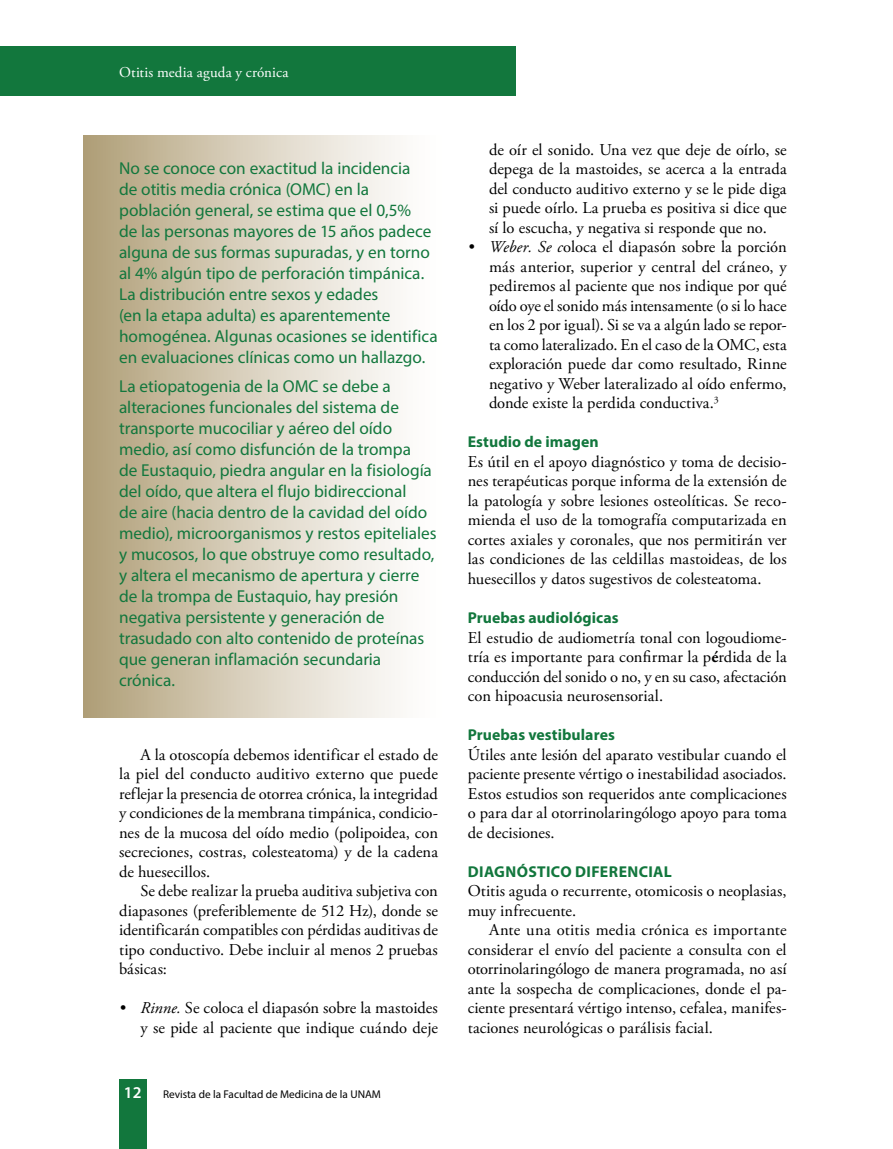
<style>
.page{position:relative;width:893px;height:1149px;background:#fff}
.page>*{position:absolute;margin:0;border:0;box-sizing:border-box;transform-origin:0 0}
.t1{font:17.25px/21px "Myriad Pro";color:#12773d}
.t2{font:16.5px/19.5px "Adobe Garamond Pro";color:#000;text-align:justify}
.t3{font:600 16.5px "Myriad Pro";color:#fff}
.t4{font:700 15.75px "Myriad Pro";letter-spacing:.005em;color:#12773d}
.t5{font:700 15.75px "Myriad Pro";letter-spacing:.025em;color:#12773d}
.t6{font:15px "Adobe Garamond Pro";letter-spacing:.005em;color:#fff}
.t7{font:11.25px "Myriad Pro";color:#000}
.s1{font-style:italic}
.s2{font-weight:700}
</style>
<div class="page">
<div style="left:0;top:47px;width:516px;height:49px;background:#12773d"></div>
<div style="left:119px;top:1079px;width:28px;height:69px;background:#12773d"></div>
<div style="left:83px;top:135px;width:373px;height:581px;background:linear-gradient(to right,#b3a27c,#fff)"></div>
<p class="t6" style="left:119px;top:63px;width:171px">Otitis media aguda y crónica</p>
<p class="t1" style="left:119px;top:157px;width:320px">No se conoce con exactitud la incidencia<br>de otitis media crónica (OMC) en la población general, se estima que el 0,5%<br>de las personas mayores de 15 años padece alguna de sus formas supuradas, y en torno al 4% algún tipo de perforación timpánica.<br>La distribución entre sexos y edades<br>(en la etapa adulta) es aparentemente homogénea. Algunas ocasiones se identifica en evaluaciones clínicas como un hallazgo.</p>
<p class="t1" style="left:119px;top:375px;width:319px">La etiopatogenia de la OMC se debe a alteraciones funcionales del sistema de transporte mucociliar y aéreo del oído medio, así como disfunción de la trompa<br>de Eustaquio, piedra angular en la fisiología del oído, que altera el flujo bidireccional<br>de aire (hacia dentro de la cavidad del oído medio), microorganismos y restos epiteliales y mucosos, lo que obstruye como resultado, y altera el mecanismo de apertura y cierre de la trompa de Eustaquio, hay presión negativa persistente y generación de trasudado con alto contenido de proteínas que generan inflamación secundaria crónica.</p>
<p class="t2" style="left:119px;top:745px;width:321px;text-indent:21px">A la otoscopía debemos identificar el estado de la piel del conducto auditivo externo que puede reflejar la presencia de otorrea crónica, la integridad y condiciones de la membrana timpánica, condicio&shy;nes de la mucosa del oído medio (polipoidea, con secreciones, costras, colesteatoma) y de la cadena de huesecillos.</p>
<p class="t2" style="left:119px;top:881px;width:320px;text-indent:21px">Se debe realizar la prueba auditiva subjetiva con diapasones (preferiblemente de 512 Hz), donde se identificarán compatibles con pérdidas auditivas de tipo conductivo. Debe incluir al menos 2 pruebas básicas:</p>
<p class="t2" style="left:119px;top:998px;width:320px;text-align:right"><span class="s1">• Rinne.</span> Se coloca el diapasón sobre la mastoides y se pide al paciente que indique cuándo deje</p>
<p class="t3" style="left:116px;top:1081px;width:27px">1212</p>
<p class="t7" style="left:163px;top:1086px;width:219px">Revista de la Facultad de Medicina de la UNAM</p>
<p class="t2" style="left:489px;top:140px;width:299px">de oír el sonido. Una vez que deje de oírlo, se depega de la mastoides, se acerca a la entrada del conducto auditivo externo y se le pide diga si puede oírlo. La prueba es positiva si dice que sí lo escucha, y negativa si responde que no.</p>
<p class="t2" style="left:489px;top:238px;width:299px;text-indent:-21px"><span class="s1">• Weber. Se c</span>oloca el diapasón sobre la porción más anterior, superior y central del cráneo, y pediremos al paciente que nos indique por qué oído oye el sonido más intensamente (o si lo hace en los 2 por igual). Si se va a algún lado se repor&shy;ta como lateralizado. En el caso de la OMC, esta exploración puede dar como resultado, Rinne negativo y Weber lateralizado al oído enfermo, donde existe la perdida conductiva.<sup>3</sup></p>
<p class="t4" style="left:468px;top:431px;width:132px">Estudio de imagen</p>
<p class="t2" style="left:468px;top:452px;width:320px">Es útil en el apoyo diagnóstico y toma de decisio&shy;nes terapéuticas porque informa de la extensión de la patología y sobre lesiones osteolíticas. Se reco&shy;mienda el uso de la tomografía computarizada en cortes axiales y coronales, que nos permitirán ver las condiciones de las celdillas mastoideas, de los huesecillos y datos sugestivos de colesteatoma.</p>
<p class="t4" style="left:468px;top:607px;width:152px">Pruebas audiológicas</p>
<p class="t2" style="left:468px;top:628px;width:321px">El estudio de audiometría tonal con logoudiome&shy;tría es importante para confirmar la p<span class="s2">é</span>rdida de la conducción del sonido o no, y en su caso, afectación con hipoacusia neurosensorial.</p>
<p class="t4" style="left:468px;top:724px;width:149px">Pruebas vestibulares</p>
<p class="t2" style="left:468px;top:745px;width:321px">Útiles ante lesión del aparato vestibular cuando el paciente presente vértigo o inestabilidad asociados.<br>Estos estudios son requeridos ante complicaciones o para dar al otorrinolaringólogo apoyo para toma de decisiones.</p>
<p class="t4" style="left:468px;top:860px;width:58px">DIAGNÓSTI</p>
<p class="t5" style="left:551px;top:860px;width:121px">CO DIFERENCIAL</p>
<p class="t2" style="left:468px;top:881px;width:320px">Otitis aguda o recurrente, otomicosis o neoplasias, muy infrecuente.</p>
<p class="t2" style="left:468px;top:920px;width:320px;text-indent:21px">Ante una otitis media crónica es importante considerar el envío del paciente a consulta con el otorrinolaringólogo de manera programada, no así ante la sospecha de complicaciones, donde el pa&shy;ciente presentará vértigo intenso, cefalea, manifes&shy;taciones neurológicas o parálisis facial.</p>
</div>
